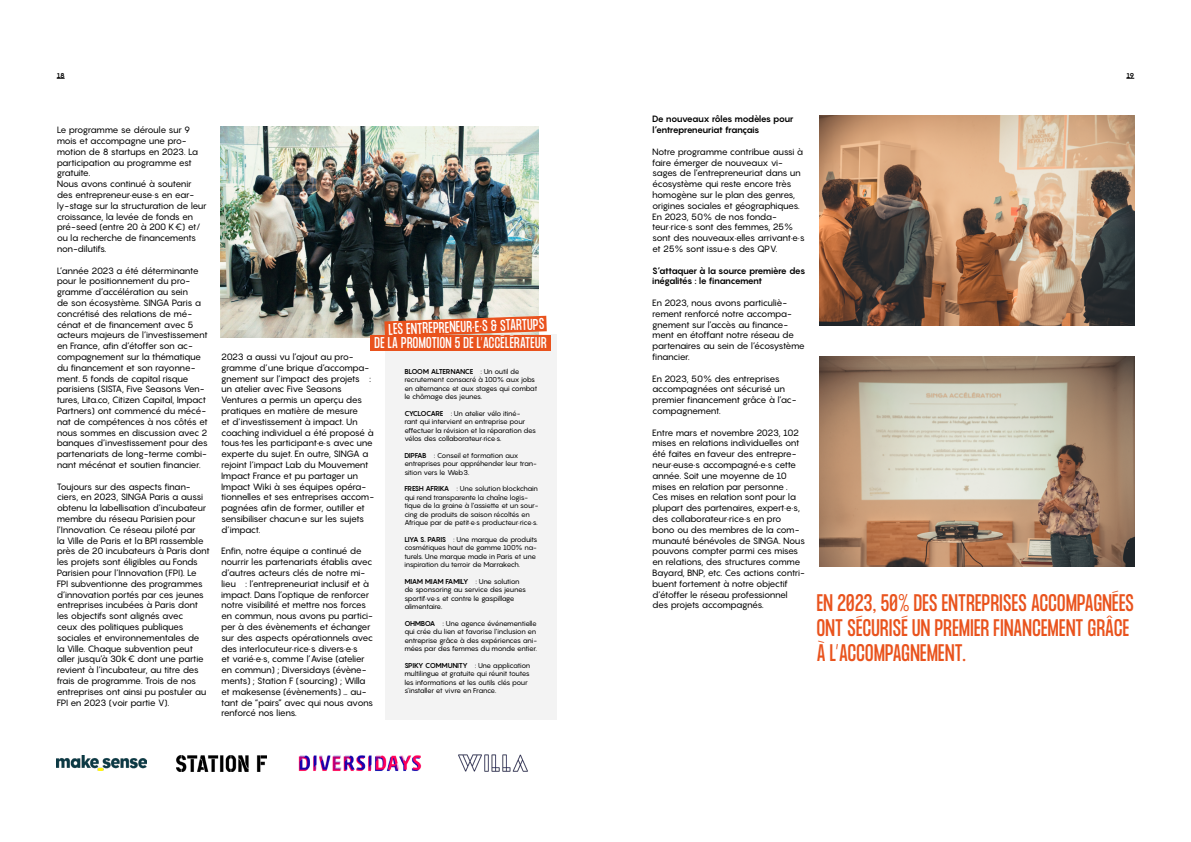
<style>
.page{position:relative;width:1191px;height:842px;background:#fff}
.page>*{position:absolute;margin:0;border:0;box-sizing:border-box;transform-origin:0 0}
.t1{font:21px/25.2px "Formula Condensed";letter-spacing:.02em;color:#e9531d}
.t2{font:13.7px "Formula Condensed";letter-spacing:.03em;color:#fff}
.t3{font:9px/10.8px "Pangram";letter-spacing:-.06em;color:#000}
.t4{font:700 9px/10.8px "Pangram";letter-spacing:-.08em;color:#000}
.t5{font:7px/8.4px "Pangram";letter-spacing:-.06em;color:#000}
.t6{font:700 7px "Pangram";color:#000}
.s1{font-weight:700}
</style>
<div class="page">
<img style="left:220px;top:126px;width:319px;height:212px">
<div style="left:386px;top:334px;width:171px;height:386px;background:#f3f3f3"></div>
<svg style="left:384px;top:316px;width:163px;height:19px;background:#e0693c"></svg>
<div style="left:370px;top:335px;width:181px;height:15px;background:#e9521d"></div>
<img style="left:819px;top:115px;width:315px;height:211px">
<img style="left:819px;top:356px;width:315px;height:211px">
<img style="left:177px;top:755px;width:90px;height:16px">
<img style="left:57px;top:756px;width:90px;height:15px">
<img style="left:298px;top:755px;width:124px;height:16px">
<img style="left:458px;top:754px;width:70px;height:18px">
<p class="t6" style="left:57px;top:70px;width:9px">18</p>
<p class="t6" style="left:1126px;top:70px;width:9px">19</p>
<p class="t3" style="left:57px;top:124px;width:151px">Le programme se déroule sur 9 mois et accompagne une pro&shy;motion de 8 startups en 2023. La participation au programme est gratuite.<br>Nous avons continué à soutenir des entrepreneur·euse·s en ear&shy;ly-stage sur la structuration de leur croissance, la levée de fonds en pré-seed (entre 20 à 200 K€) et/ ou la recherche de financements non-dilutifs.</p>
<p class="t3" style="left:57px;top:265px;width:153px">L’année 2023 a été déterminante pour le positionnement du pro&shy;gramme d’accélération au sein<br>de son écosystème. SINGA Paris a concrétisé des relations de mé&shy;cénat et de financement avec 5 acteurs majeurs de l’investissement en France, afin d’étoffer son ac&shy;compagnement sur la thématique du financement et son rayonne&shy;ment. 5 fonds de capital risque parisiens (SISTA, Five Seasons Ven&shy;tures, Lita.co, Citizen Capital, Impact Partners) ont commencé du mécé&shy;nat de compétences à nos côtés et nous sommes en discussion avec 2 banques d’investissement pour des partenariats de long-terme combi&shy;nant mécénat et soutien financier.</p>
<p class="t3" style="left:57px;top:481px;width:155px">Toujours sur des aspects finan&shy;ciers, en 2023, SINGA Paris a aussi obtenu la labellisation d’incubateur membre du réseau Parisien pour l’Innovation. Ce réseau piloté par<br>la Ville de Paris et la BPI rassemble près de 20 incubateurs à Paris dont les projets sont éligibles au Fonds Parisien pour l’Innovation (FPI). Le FPI subventionne des programmes d’innovation portés par ces jeunes entreprises incubées à Paris dont les objectifs sont alignés avec<br>ceux des politiques publiques sociales et environnementales de la Ville. Chaque subvention peut aller jusqu’à 30k€ dont une partie revient à l’incubateur, au titre des frais de programme. Trois de nos entreprises ont ainsi pu postuler au FPI en 2023 (voir partie V).</p>
<h2 class="t2" style="left:388px;top:321px;width:157px;rotate:-2deg">LES ENTREPRENEUR·E·S &amp; STARTUPS</h2>
<h2 class="t2" style="left:374px;top:335px;width:173px">DE LA PROMOTION 5 DE L’ACCÉLÉRATEUR</h2>
<p class="t3" style="left:221px;top:351px;width:154px">2023 a aussi vu l’ajout au pro&shy;gramme d’une brique d’accompa&shy;gnement sur l’impact des projets : un atelier avec Five Seasons<br>Ventures a permis un aperçu des pratiques en matière de mesure<br>et d’investissement à impact. Un coaching individuel a été proposé à tous·tes les participant·e·s avec une experte du sujet. En outre, SINGA a rejoint l’impact Lab du Mouvement<br>Impact France et pu partager un<br>Impact Wiki à ses équipes opéra&shy;tionnelles et ses entreprises accom&shy;pagnées afin de former, outiller et sensibiliser chacun·e sur les sujets d’impact.</p>
<p class="t3" style="left:221px;top:546px;width:153px">Enfin, notre équipe a continué de nourrir les partenariats établis avec d’autres acteurs clés de notre mi&shy;lieu : l’entrepreneuriat inclusif et à impact. Dans l’optique de renforcer notre visibilité et mettre nos forces en commun, nous avons pu partici&shy;per à des évènements et échanger sur des aspects opérationnels avec des interlocuteur·rice·s divers·e·s<br>et varié·e·s, comme l’Avise (atelier en commun) ; Diversidays (évène&shy;ments) ; Station F (sourcing) ; Willa et makesense (évènements) … au&shy;tant de “pairs” avec qui nous avons renforcé nos liens.</p>
<p class="t5" style="left:404px;top:367px;width:134px"><span class="s1">BLOOM ALTERNANCE</span> : Un outil de recrutement consacré à 100% aux jobs en alternance et aux stages qui combat le chômage des jeunes.</p>
<p class="t5" style="left:404px;top:409px;width:133px"><span class="s1">CYCLOCARE</span> : Un atelier vélo itiné-<br>rant qui intervient en entreprise pour effectuer la révision et la réparation des vélos des collaborateur·rice·s.</p>
<p class="t5" style="left:404px;top:451px;width:134px"><span class="s1">DIPFAB</span> : Conseil et formation aux entreprises pour appréhender leur tran&shy;sition vers le Web3.</p>
<p class="t5" style="left:404px;top:485px;width:136px"><span class="s1">FRESH AFRIKA</span> : Une solution blockchain qui rend transparente la chaîne logis&shy;tique de la graine à l’assiette et un sour&shy;cing de produits de saison récoltés en Afrique par de petit·e·s producteur·rice·s.</p>
<p class="t5" style="left:404px;top:535px;width:135px"><span class="s1">LIYA S. PARIS</span> : Une marque de produits cosmétiques haut de gamme 100% na&shy;turels. Une marque made in Paris et une inspiration du terroir de Marrakech.</p>
<p class="t5" style="left:404px;top:577px;width:123px"><span class="s1">MIAM MIAM FAMILY</span> : Une solution de sponsoring au service des jeunes sportif·ve·s et contre le gaspillage alimentaire.</p>
<p class="t5" style="left:404px;top:619px;width:134px"><span class="s1">OHMBOA</span> : Une agence événementielle qui crée du lien et favorise l’inclusion en entreprise grâce à des expériences ani&shy;mées par des femmes du monde entier.</p>
<p class="t5" style="left:404px;top:661px;width:127px"><span class="s1">SPIKY COMMUNITY</span> : Une application multilingue et gratuite qui réunit toutes les informations et les outils clés pour s’installer et vivre en France.</p>
<p class="t4" style="left:652px;top:114px;width:143px">De nouveaux rôles modèles pour l’entrepreneuriat français</p>
<p class="t3" style="left:652px;top:146px;width:154px">Notre programme contribue aussi à faire émerger de nouveaux vi&shy;sages de l’entrepreneuriat dans un écosystème qui reste encore très homogène sur le plan des genres, origines sociales et géographiques.<br>En 2023, 50% de nos fonda&shy;teur·rice·s sont des femmes, 25% sont des nouveaux·elles arrivant·e·s et 25% sont issu·e·s des QPV.</p>
<p class="t4" style="left:652px;top:265px;width:155px">S’attaquer à la source première des inégalités : le financement</p>
<p class="t3" style="left:652px;top:297px;width:154px">En 2023, nous avons particuliè&shy;rement renforcé notre accompa&shy;gnement sur l’accès au finance&shy;ment en étoffant notre réseau de partenaires au sein de l’écosystème financier.</p>
<p class="t3" style="left:652px;top:373px;width:146px">En 2023, 50% des entreprises accompagnées ont sécurisé un premier financement grâce à l’ac&shy;compagnement.</p>
<p class="t3" style="left:652px;top:427px;width:154px">Entre mars et novembre 2023, 102 mises en relations individuelles ont été faites en faveur des entrepre&shy;neur·euse·s accompagné·e·s cette année. Soit une moyenne de 10 mises en relation par personne .<br>Ces mises en relation sont pour la plupart des partenaires, expert·e·s, des collaborateur·rice·s en pro bono ou des membres de la com&shy;munauté bénévoles de SINGA. Nous pouvons compter parmi ces mises en relations, des structures comme Bayard, BNP, etc. Ces actions contri&shy;buent fortement à notre objectif d’étoffer le réseau professionnel des projets accompagnés.</p>
<h1 class="t1" style="left:816px;top:591px;width:319px">EN 2023, 50% DES ENTREPRISES ACCOMPAGNÉES<br>ONT SÉCURISÉ UN PREMIER FINANCEMENT GRÂCE<br>À L’ACCOMPAGNEMENT.</h1>
</div>
